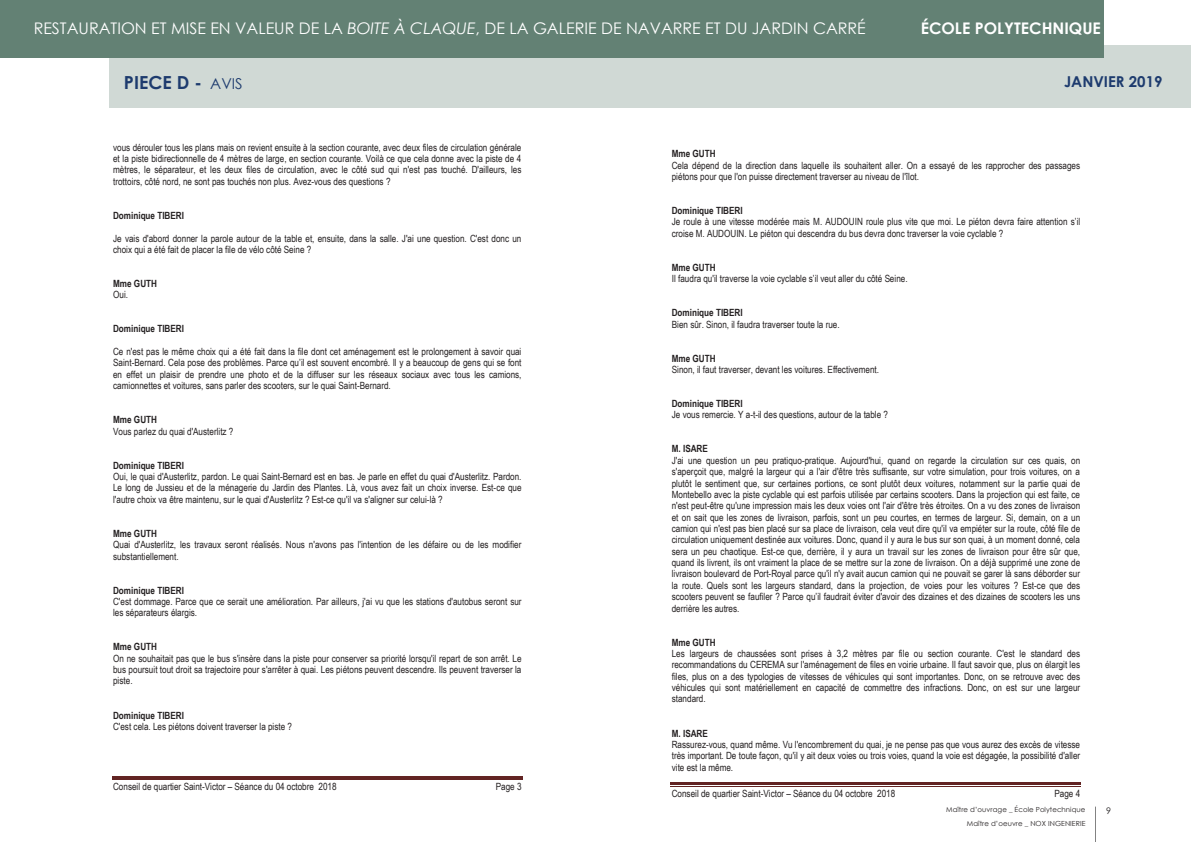
<style>
.page{position:relative;width:1191px;height:842px;background:#fff}
.page>*{position:absolute;margin:0;border:0;box-sizing:border-box;transform-origin:0 0}
.t1{font:700 18px "Century Gothic";color:#1d3b6e}
.t2{font:16px "Century Gothic";color:#fff}
.t3{font:700 16px "Century Gothic";color:#fff}
.t4{font:700 15px "Century Gothic";color:#1d3b6e}
.t5{font:9.9px/11.4px "Arial Narrow";color:#231f20}
.t6{font:700 9.9px/11.3px "Arial Narrow";color:#231f20}
.t7{font:9px "Century Gothic";color:#231f20}
.t8{font:7px "Century Gothic";letter-spacing:.01em;color:#231f20}
.s1{font-style:italic}
.s2{font-weight:400;font-size:15px}
.s3{font-weight:400}
.s4{font-weight:700}
</style>
<div class="page">
<div style="left:110px;top:45px;width:1081px;height:63px;background:#d0d9d5"></div>
<div style="left:0;top:0;width:1103px;height:58px;background:#638174"></div>
<hr style="left:1095px;top:807px;width:1px;height:35px;background:#000">
<hr style="left:112px;top:776px;width:411px;height:3px;background:#622423">
<hr style="left:112px;top:779px;width:411px;height:1px;background:#622423">
<hr style="left:670px;top:782px;width:411px;height:3px;background:#622423">
<hr style="left:670px;top:786px;width:411px;height:1px;background:#622423">
<h2 class="t2" style="left:34px;top:17px;width:833px">RESTAURATION ET MISE EN VALEUR DE LA <span class="s1">BOITE À CLAQUE</span>, DE LA GALERIE DE NAVARRE ET DU JARDIN CARRÉ</h2>
<h2 class="t3" style="left:920px;top:16px;width:182px">ÉCOLE POLYTECHNIQUE</h2>
<h1 class="t1" style="left:124px;top:69px;width:120px">PIECE D - <span class="s2">AVIS</span></h1>
<h3 class="t4" style="left:1064px;top:70px;width:100px">JANVIER 2019</h3>
<p class="t5" style="left:113px;top:141px;width:410px;text-align:justify">vous dérouler tous les plans mais on revient ensuite à la section courante, avec deux files de circulation générale et la piste bidirectionnelle de 4 mètres de large, en section courante. Voilà ce que cela donne avec la piste de 4 mètres, le séparateur, et les deux files de circulation, avec le côté sud qui n'est pas touché. D'ailleurs, les trottoirs, côté nord, ne sont pas touchés non plus. Avez-vous des questions ?</p>
<p class="t6" style="left:113px;top:209px;width:72px">Dominique TIBERI</p>
<p class="t5" style="left:113px;top:232px;width:410px">Je vais d'abord donner la parole autour de la table et, ensuite, dans la salle. J'ai une question. C'est donc un choix qui a été fait de placer la file de vélo côté Seine ?</p>
<p class="t6" style="left:113px;top:277px;width:45px">Mme GUTH<br><span class="s3">Oui.</span></p>
<p class="t6" style="left:113px;top:323px;width:72px">Dominique TIBERI</p>
<p class="t5" style="left:113px;top:346px;width:410px;text-align:justify">Ce n'est pas le même choix qui a été fait dans la file dont cet aménagement est le prolongement à savoir quai Saint-Bernard. Cela pose des problèmes. Parce qu’il est souvent encombré. Il y a beaucoup de gens qui se font en effet un plaisir de prendre une photo et de la diffuser sur les réseaux sociaux avec tous les camions, camionnettes et voitures, sans parler des scooters, sur le quai Saint-Bernard.</p>
<p class="t5" style="left:113px;top:414px;width:122px"><span class="s4">Mme GUTH<br></span>Vous parlez du quai d'Austerlitz ?</p>
<p class="t5" style="left:113px;top:459px;width:410px"><span class="s4">Dominique TIBERI<br></span>Oui, le quai d'Austerlitz, pardon. Le quai Saint-Bernard est en bas. Je parle en effet du quai d'Austerlitz. Pardon.<br>Le long de Jussieu et de la ménagerie du Jardin des Plantes. Là, vous avez fait un choix inverse. Est-ce que l'autre choix va être maintenu, sur le quai d'Austerlitz ? Est-ce qu'il va s'aligner sur celui-là ?</p>
<p class="t5" style="left:113px;top:527px;width:410px"><span class="s4">Mme GUTH<br></span>Quai d'Austerlitz, les travaux seront réalisés. Nous n'avons pas l'intention de les défaire ou de les modifier substantiellement.</p>
<p class="t5" style="left:113px;top:584px;width:410px"><span class="s4">Dominique TIBERI<br></span>C'est dommage. Parce que ce serait une amélioration. Par ailleurs, j'ai vu que les stations d'autobus seront sur les séparateurs élargis.</p>
<p class="t5" style="left:113px;top:641px;width:410px"><span class="s4">Mme GUTH<br></span>On ne souhaitait pas que le bus s'insère dans la piste pour conserver sa priorité lorsqu'il repart de son arrêt. Le bus poursuit tout droit sa trajectoire pour s'arrêter à quai. Les piétons peuvent descendre. Ils peuvent traverser la piste.</p>
<p class="t5" style="left:113px;top:709px;width:180px"><span class="s4">Dominique TIBERI<br></span>C'est cela. Les piétons doivent traverser la piste ?</p>
<p class="t5" style="left:113px;top:780px;width:225px">Conseil de quartier Saint-Victor – Séance du 04 octobre 2018</p>
<p class="t5" style="left:496px;top:780px;width:27px">Page 3</p>
<p class="t5" style="left:672px;top:148px;width:410px"><span class="s4">Mme GUTH<br></span>Cela dépend de la direction dans laquelle ils souhaitent aller. On a essayé de les rapprocher des passages piétons pour que l'on puisse directement traverser au niveau de l'îlot.</p>
<p class="t5" style="left:672px;top:204px;width:410px"><span class="s4">Dominique TIBERI<br></span>Je roule à une vitesse modérée mais M. AUDOUIN roule plus vite que moi. Le piéton devra faire attention s’il croise M. AUDOUIN. Le piéton qui descendra du bus devra donc traverser la voie cyclable ?</p>
<p class="t5" style="left:672px;top:261px;width:237px"><span class="s4">Mme GUTH<br></span>Il faudra qu'il traverse la voie cyclable s’il veut aller du côté Seine.</p>
<p class="t5" style="left:672px;top:307px;width:169px"><span class="s4">Dominique TIBERI<br></span>Bien sûr. Sinon, il faudra traverser toute la rue.</p>
<p class="t5" style="left:672px;top:352px;width:209px"><span class="s4">Mme GUTH<br></span>Sinon, il faut traverser, devant les voitures. Effectivement.</p>
<p class="t5" style="left:672px;top:397px;width:218px"><span class="s4">Dominique TIBERI<br></span>Je vous remercie. Y a-t-il des questions, autour de la table ?</p>
<p class="t5" style="left:671px;top:443px;width:410px"><span class="s4">M. ISARE<br></span>J'ai une question un peu pratiquo-pratique. Aujourd'hui, quand on regarde la circulation sur ces quais, on s'aperçoit que, malgré la largeur qui a l'air d'être très suffisante, sur votre simulation, pour trois voitures, on a plutôt le sentiment que, sur certaines portions, ce sont plutôt deux voitures, notamment sur la partie quai de Montebello avec la piste cyclable qui est parfois utilisée par certains scooters. Dans la projection qui est faite, ce n'est peut-être qu'une impression mais les deux voies ont l'air d'être très étroites. On a vu des zones de livraison et on sait que les zones de livraison, parfois, sont un peu courtes, en termes de largeur. Si, demain, on a un camion qui n'est pas bien placé sur sa place de livraison, cela veut dire qu'il va empiéter sur la route, côté file de circulation uniquement destinée aux voitures. Donc, quand il y aura le bus sur son quai, à un moment donné, cela sera un peu chaotique. Est-ce que, derrière, il y aura un travail sur les zones de livraison pour être sûr que, quand ils livrent, ils ont vraiment la place de se mettre sur la zone de livraison. On a déjà supprimé une zone de livraison boulevard de Port-Royal parce qu'il n'y avait aucun camion qui ne pouvait se garer là sans déborder sur la route. Quels sont les largeurs standard, dans la projection, de voies pour les voitures ? Est-ce que des scooters peuvent se faufiler ? Parce qu’il faudrait éviter d'avoir des dizaines et des dizaines de scooters les uns derrière les autres.</p>
<p class="t5" style="left:671px;top:636px;width:410px"><span class="s4">Mme GUTH<br></span>Les largeurs de chaussées sont prises à 3,2 mètres par file ou section courante. C'est le standard des recommandations du CEREMA sur l'aménagement de files en voirie urbaine. Il faut savoir que, plus on élargit les files, plus on a des typologies de vitesses de véhicules qui sont importantes. Donc, on se retrouve avec des véhicules qui sont matériellement en capacité de commettre des infractions. Donc, on est sur une largeur standard.</p>
<p class="t5" style="left:671px;top:727px;width:410px"><span class="s4">M. ISARE<br></span>Rassurez-vous, quand même. Vu l'encombrement du quai, je ne pense pas que vous aurez des excès de vitesse très important. De toute façon, qu'il y ait deux voies ou trois voies, quand la voie est dégagée, la possibilité d'aller vite est la même.</p>
<p class="t5" style="left:672px;top:787px;width:225px">Conseil de quartier Saint-Victor – Séance du 04 octobre 2018</p>
<p class="t5" style="left:1054px;top:787px;width:27px">Page 4</p>
<p class="t8" style="left:946px;top:804px;width:141px">Maître d’ouvrage _ École Polytechnique</p>
<p class="t7" style="left:1106px;top:804px;width:6px">9</p>
<p class="t8" style="left:967px;top:818px;width:120px">Maître d’oeuvre _ NOX INGENIERIE</p>
</div>
